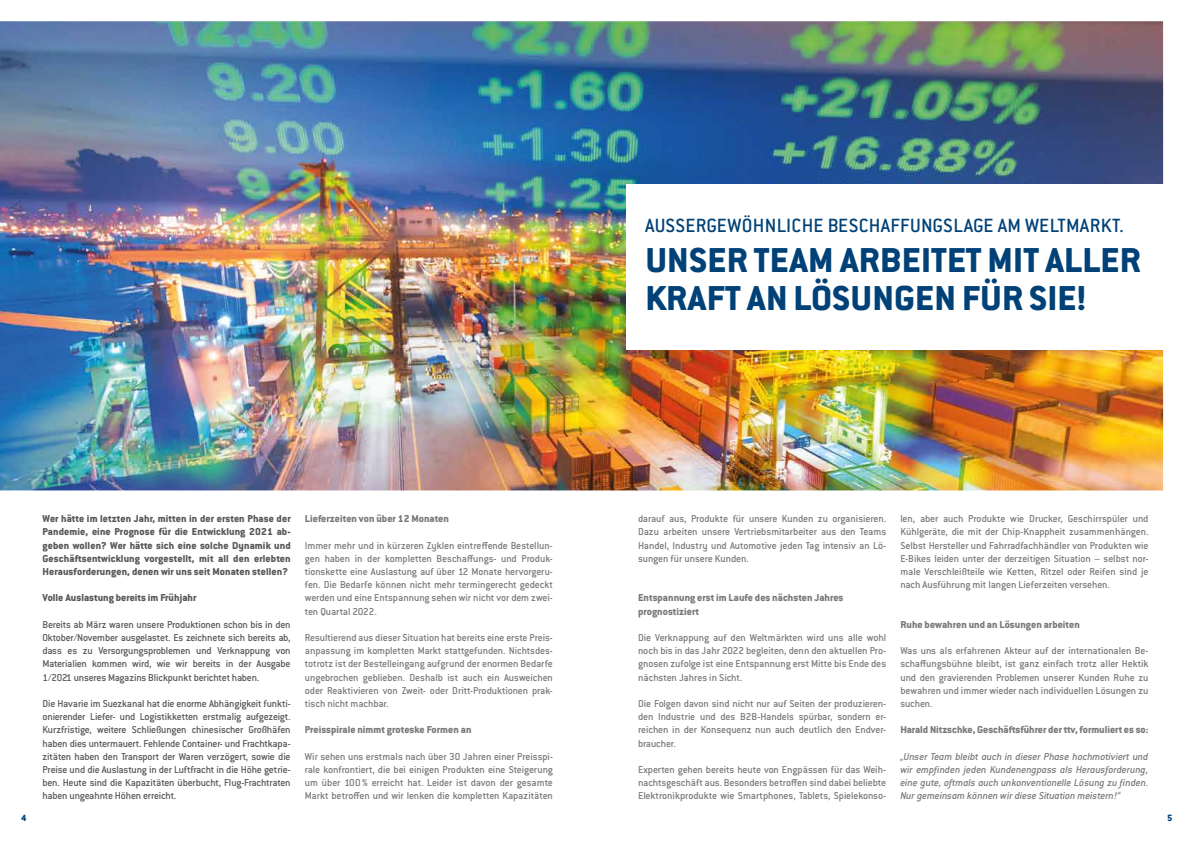
<style>
.page{position:relative;width:1191px;height:842px;background:#fff}
.page>*{position:absolute;margin:0;border:0;box-sizing:border-box;transform-origin:0 0}
.t1{font:700 38px/38px "Conduit ITC Extra";letter-spacing:.005em;color:#004177}
.t2{font:21px "Conduit ITC Medium";letter-spacing:.015em;color:#004177}
.t3{font:11px/13.2px "Conduit ITC Medium";letter-spacing:-.01em;color:#575756;text-align:justify}
.t4{font:700 11px/13.2px "Conduit ITC Extra";letter-spacing:.005em;color:#575756;text-align:justify}
.t5{font:italic 11px/13.2px "Conduit ITC Medium";letter-spacing:-.005em;color:#575756;text-align:justify}
.t6{font:700 10px "Conduit ITC Extra";color:#004177}
</style>
<div class="page">
<img style="left:0;top:21px;width:1163px;height:469px">
<div style="left:626px;top:184px;width:565px;height:166px;background:#fff"></div>
<h2 class="t2" style="left:645px;top:213px;width:480px">AUSSERGEWÖHNLICHE BESCHAFFUNGSLAGE AM WELTMARKT.</h2>
<p class="t4" style="left:43px;top:512px;width:250px">Wer hätte im letzten Jahr, mitten in der ersten Phase der Pandemie, eine Prognose für die Entwicklung 2021 ab&shy;geben wollen? Wer hätte sich eine solche Dynamik und Geschäftsentwicklung vorgestellt, mit all den erlebten Herausforderungen, denen wir uns seit Monaten stellen?</p>
<p class="t4" style="left:43px;top:591px;width:155px">Volle Auslastung bereits im Frühjahr</p>
<p class="t3" style="left:43px;top:617px;width:250px">Bereits ab März waren unsere Produktionen schon bis in den Oktober/November ausgelastet. Es zeichnete sich bereits ab, dass es zu Versorgungsproblemen und Verknappung von Materialien kommen wird, wie wir bereits in der Ausgabe 1/2021 unseres Magazins Blickpunkt berichtet haben.</p>
<p class="t3" style="left:43px;top:697px;width:250px">Die Havarie im Suezkanal hat die enorme Abhängigkeit funkti&shy;onierender Liefer- und Logistikketten erstmalig aufgezeigt.<br>Kurzfristige, weitere Schließungen chinesischer Großhäfen haben dies untermauert. Fehlende Container- und Frachtkapa&shy;zitäten haben den Transport der Waren verzögert, sowie die Preise und die Auslastung in der Luftfracht in die Höhe getrie&shy;ben. Heute sind die Kapazitäten überbucht, Flug-Frachtraten haben ungeahnte Höhen erreicht.</p>
<p class="t4" style="left:305px;top:512px;width:146px">Lieferzeiten von über 12 Monaten</p>
<p class="t3" style="left:305px;top:538px;width:250px">Immer mehr und in kürzeren Zyklen eintreffende Bestellun&shy;gen haben in der kompletten Beschaffungs- und Produk&shy;tionskette eine Auslastung auf über 12 Monate hervorgeru&shy;fen. Die Bedarfe können nicht mehr termingerecht gedeckt werden und eine Entspannung sehen wir nicht vor dem zwei&shy;ten Quartal 2022.</p>
<p class="t3" style="left:305px;top:631px;width:250px">Resultierend aus dieser Situation hat bereits eine erste Preis&shy;anpassung im kompletten Markt stattgefunden. Nichtsdes&shy;totrotz ist der Bestelleingang aufgrund der enormen Bedarfe ungebrochen geblieben. Deshalb ist auch ein Ausweichen oder Reaktivieren von Zweit- oder Dritt-Produktionen prak&shy;tisch nicht machbar.</p>
<p class="t4" style="left:305px;top:723px;width:168px">Preisspirale nimmt groteske Formen an</p>
<p class="t3" style="left:305px;top:749px;width:250px">Wir sehen uns erstmals nach über 30 Jahren einer Preisspi&shy;rale konfrontiert, die bei einigen Produkten eine Steigerung um über 100 % erreicht hat. Leider ist davon der gesamte Markt betroffen und wir lenken die kompletten Kapazitäten</p>
<h1 class="t1" style="left:645px;top:241px;width:497px">UNSER TEAM ARBEITET MIT ALLER<br>KRAFT AN LÖSUNGEN FÜR SIE!</h1>
<p class="t3" style="left:638px;top:512px;width:250px">darauf aus, Produkte für unsere Kunden zu organisieren.<br>Dazu arbeiten unsere Vertriebsmitarbeiter aus den Teams Handel, Industry und Automotive jeden Tag intensiv an Lö&shy;sungen für unsere Kunden.</p>
<p class="t4" style="left:638px;top:591px;width:207px">Entspannung erst im Laufe des nächsten Jahres prognostiziert</p>
<p class="t3" style="left:638px;top:631px;width:250px">Die Verknappung auf den Weltmärkten wird uns alle wohl noch bis in das Jahr 2022 begleiten, denn den aktuellen Pro&shy;gnosen zufolge ist eine Entspannung erst Mitte bis Ende des nächsten Jahres in Sicht.</p>
<p class="t3" style="left:638px;top:697px;width:250px">Die Folgen davon sind nicht nur auf Seiten der produzieren&shy;den Industrie und des B2B-Handels spürbar, sondern er&shy;reichen in der Konsequenz nun auch deutlich den Endver&shy;braucher.</p>
<p class="t3" style="left:638px;top:763px;width:250px">Experten gehen bereits heute von Engpässen für das Weih&shy;nachtsgeschäft aus. Besonders betroffen sind dabei beliebte Elektronikprodukte wie Smartphones, Tablets, Spielekonso-</p>
<p class="t3" style="left:900px;top:512px;width:250px">len, aber auch Produkte wie Drucker, Geschirrspüler und Kühlgeräte, die mit der Chip-Knappheit zusammenhängen.<br>Selbst Hersteller und Fahrradfachhändler von Produkten wie E-Bikes leiden unter der derzeitigen Situation – selbst nor&shy;male Verschleißteile wie Ketten, Ritzel oder Reifen sind je nach Ausführung mit langen Lieferzeiten versehen.</p>
<p class="t4" style="left:900px;top:617px;width:181px">Ruhe bewahren und an Lösungen arbeiten</p>
<p class="t3" style="left:900px;top:644px;width:250px">Was uns als erfahrenen Akteur auf der internationalen Be&shy;schaffungsbühne bleibt, ist ganz einfach trotz aller Hektik und den gravierenden Problemen unserer Kunden Ruhe zu bewahren und immer wieder nach individuellen Lösungen zu suchen.</p>
<p class="t4" style="left:900px;top:723px;width:250px">Harald Nitzschke, Geschäftsführer der ttv, formuliert es so:</p>
<p class="t5" style="left:900px;top:749px;width:250px">„Unser Team bleibt auch in dieser Phase hochmotiviert und wir empfinden jeden Kundenengpass als Herausforderung, eine gute, oftmals auch unkonventionelle Lösung zu finden.<br>Nur gemeinsam können wir diese Situation meistern!“</p>
<p class="t6" style="left:21px;top:811px;width:7px">4</p>
<p class="t6" style="left:1167px;top:811px;width:7px">5</p>
</div>
